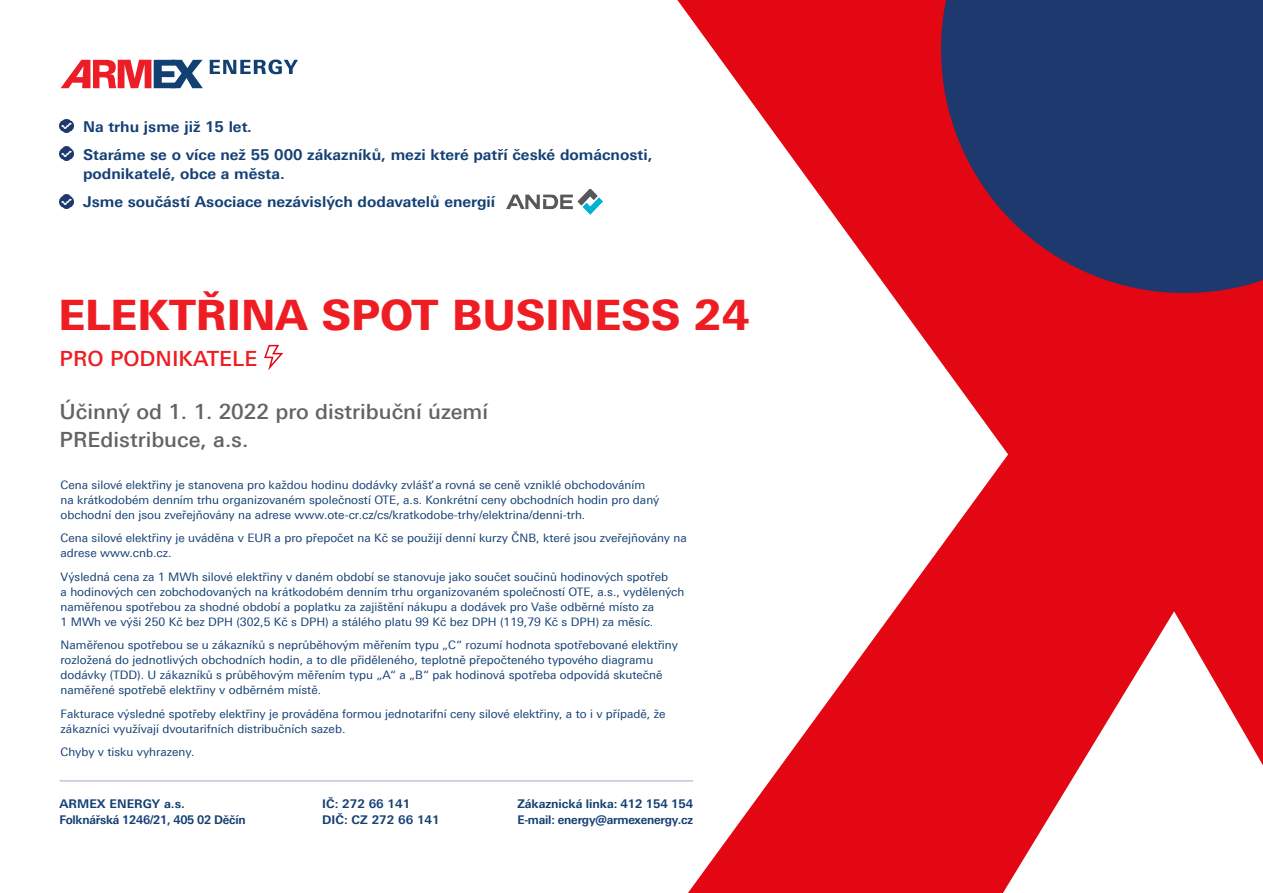
<style>
.page{position:relative;width:1263px;height:893px;background:#fff}
.page>*{position:absolute;margin:0;border:0;box-sizing:border-box;transform-origin:0 0}
.t1{font:800 42px "Univers Next Pro";color:#ee1d23}
.t2{font:500 21px/27px "Univers Next Pro";color:#636366}
.t3{font:500 21px "Univers Next Pro";color:#ee1d23}
.t4{font:700 15px/28px "Univers Next Pro";color:#144074}
.t5{font:700 12px/16.5px "Univers Next Pro";letter-spacing:-.005em;color:#144074}
.t6{font:11.7px/15px "Univers Next Pro";color:#144074}
</style>
<div class="page">
<hr style="left:60px;top:780px;width:633px;height:2px;background:#c4c5d6">
<svg style="left:210px;top:60px;width:88px;height:14px"></svg>
<svg style="left:61px;top:60px;width:142px;height:28px"></svg>
<img style="left:506px;top:189px;width:97px;height:26px">
<svg style="left:60px;top:119px;width:13px;height:14px"></svg>
<svg style="left:60px;top:147px;width:13px;height:14px"></svg>
<svg style="left:60px;top:195px;width:13px;height:14px"></svg>
<svg style="left:264px;top:345px;width:19px;height:25px"></svg>
<svg style="left:643px;top:0;width:620px;height:893px;fill:#e30613"></svg>
<svg style="left:941px;top:0;width:322px;height:293px;background:#402f5d"></svg>
<p class="t4" style="left:83px;top:112px;width:571px">Na trhu jsme již 15 let.<br>Staráme se o více než 55 000 zákazníků, mezi které patří české domácnosti,</p>
<p class="t4" style="left:83px;top:160px;width:414px">podnikatelé, obce a města.<br>Jsme součástí Asociace nezávislých dodavatelů energií</p>
<h1 class="t1" style="left:58px;top:290px;width:692px">ELEKTŘINA SPOT BUSINESS 24</h1>
<h2 class="t3" style="left:60px;top:346px;width:199px">PRO PODNIKATELE</h2>
<p class="t2" style="left:60px;top:398px;width:430px">Účinný od 1. 1. 2022 pro distribuční území<br>PREdistribuce, a.s.</p>
<p class="t6" style="left:61px;top:477px;width:600px">Cena silové elektřiny je stanovena pro každou hodinu dodávky zvlášť a rovná se ceně vzniklé obchodováním na krátkodobém denním trhu organizovaném společností OTE, a.s. Konkrétní ceny obchodních hodin pro daný obchodní den jsou zveřejňovány na adrese www.ote-cr.cz/cs/kratkodobe-trhy/elektrina/denni-trh.</p>
<p class="t6" style="left:61px;top:531px;width:628px">Cena silové elektřiny je uváděna v EUR a pro přepočet na Kč se použijí denní kurzy ČNB, které jsou zveřejňovány na adrese www.cnb.cz.</p>
<p class="t6" style="left:61px;top:569px;width:625px">Výsledná cena za 1 MWh silové elektřiny v daném období se stanovuje jako součet součinů hodinových spotřeb<br>a hodinových cen zobchodovaných na krátkodobém denním trhu organizovaném společností OTE, a.s., vydělených naměřenou spotřebou za shodné období a poplatku za zajištění nákupu a dodávek pro Vaše odběrné místo za<br>1 MWh ve výši 250 Kč bez DPH (302,5 Kč s DPH) a stálého platu 99 Kč bez DPH (119,79 Kč s DPH) za měsíc.</p>
<p class="t6" style="left:61px;top:638px;width:619px">Naměřenou spotřebou se u zákazníků s neprůběhovým měřením typu „C“ rozumí hodnota spotřebované elektřiny rozložená do jednotlivých obchodních hodin, a to dle přiděleného, teplotně přepočteného typového diagramu dodávky (TDD). U zákazníků s průběhovým měřením typu „A“ a „B“ pak hodinová spotřeba odpovídá skutečně naměřené spotřebě elektřiny v odběrném místě.</p>
<p class="t6" style="left:61px;top:706px;width:606px">Fakturace výsledné spotřeby elektřiny je prováděna formou jednotarifní ceny silové elektřiny, a to i v případě, že zákazníci využívají dvoutarifních distribučních sazeb.</p>
<p class="t6" style="left:61px;top:745px;width:135px">Chyby v tisku vyhrazeny.</p>
<p class="t5" style="left:60px;top:795px;width:188px">ARMEX ENERGY a.s.<br>Folknářská 1246/21, 405 02 Děčín</p>
<p class="t5" style="left:322px;top:795px;width:119px">IČ: 272 66 141<br>DIČ: CZ 272 66 141</p>
<p class="t5" style="left:517px;top:795px;width:177px">Zákaznická linka: 412 154 154<br>E-mail: energy@armexenergy.cz</p>
</div>
